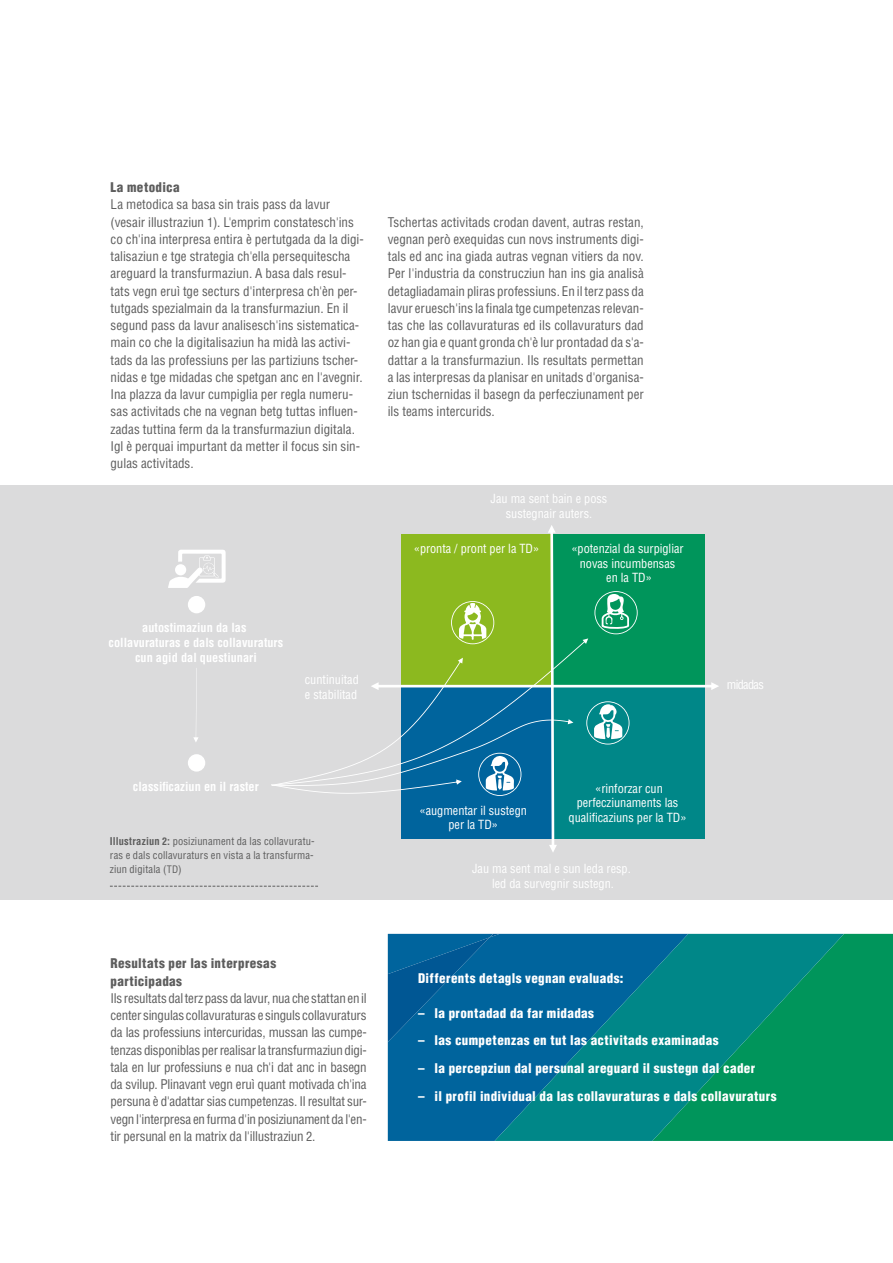
<style>
.page{position:relative;width:893px;height:1263px;background:#fff}
.page>*{position:absolute;margin:0;border:0;box-sizing:border-box;transform-origin:0 0}
.t1{font:condensed 13.05px/17.2px "Helvetica LT Std";color:#5d5d5d;text-align:justify}
.t2{font:900 condensed 13.05px "Helvetica LT Std";letter-spacing:.03em;color:#fff}
.t3{font:900 condensed 13.05px/17.2px "Helvetica LT Std";letter-spacing:.03em;color:#5d5d5d}
.t4{font:condensed 12.3px/14.7px "Helvetica LT Std";color:#fff;text-align:center}
.t5{font:700 condensed 12.3px/14.7px "Helvetica LT Std";color:#fff;text-align:center}
.t6{font:condensed 12.3px "Helvetica LT Std";letter-spacing:-.05em;color:#fff}
.t7{font:condensed 10.5px/14.2px "Helvetica LT Std";letter-spacing:.015em;color:#5d5d5d;text-align:justify}
.s1{font-size:12.6px}
.s2{font-weight:700}
.s3{font-weight:700;font-size:10.05px}
.s4{font-size:10.05px}
</style>
<div class="page">
<div style="left:0;top:485px;width:893px;height:414px;background:#dbdbdc"></div>
<div style="left:844px;top:934px;width:49px;height:207px;background:#00955b"></div>
<svg style="left:553px;top:934px;width:291px;height:207px;background:#00857d"></svg>
<svg style="left:388px;top:934px;width:165px;height:207px;background:#00649b"></svg>
<div style="left:188px;top:596px;width:17px;height:17px;background:#fff;border-radius:50%"></div>
<svg style="left:168px;top:550px;width:58px;height:38px"></svg>
<div style="left:175px;top:564px;width:11px;height:11px;background:#fff;border-radius:50%"></div>
<div style="left:188px;top:754px;width:17px;height:18px;background:#fff;border-radius:50%"></div>
<svg style="left:193px;top:668px;width:5px;height:74px"></svg>
<svg style="left:271px;top:525px;width:448px;height:327px"></svg>
<svg style="left:110px;top:886px;width:208px;height:1px"></svg>
<p class="t3" style="left:111px;top:179px;width:71px">La metodica</p>
<p class="t1" style="left:111px;top:196px;width:255px;text-align:left">La metodica sa basa sin trais pass da lavur (vesair illustraziun <span class="s1">1</span>). L'emprim constatesch'ins co ch'ina interpresa entira è pertutgada da la digi&shy;talisaziun e tge strategia ch'ella persequitescha areguard la transfurmaziun. A basa dals resul&shy;tats vegn eruì tge secturs d'interpresa ch'èn per&shy;tutgads spezialmain da la transfurmaziun. En il segund pass da lavur analisesch'ins sistematica&shy;main co che la digitalisaziun ha midà las activi&shy;tads da las professiuns per las partiziuns tscher&shy;nidas e tge midadas che spetgan anc en l'avegnir.<br>Ina plazza da lavur cumpiglia per regla numeru&shy;sas activitads che na vegnan betg tuttas influen&shy;zadas tuttina ferm da la transfurmaziun digitala.<br>Igl è perquai impurtant da metter il focus sin sin&shy;gulas activitads.</p>
<p class="t5" style="left:109px;top:620px;width:176px">autostimaziun da las collavuraturas e dals collavuraturs cun agid dal questiunari</p>
<p class="t4" style="left:305px;top:672px;width:56px;text-align:left">cuntinuitad e stabilitad</p>
<p class="t1" style="left:388px;top:213px;width:257px">Tschertas activitads crodan davent, autras restan, vegnan però exequidas cun novs instruments digi&shy;tals ed anc ina giada autras vegnan vitiers da nov.<br>Per l'industria da construcziun han ins gia analisà detagliadamain pliras professiuns. En il terz pass da lavur eruesch'ins la finala tge cumpetenzas relevan&shy;tas che las collavuraturas ed ils collavuraturs dad oz han gia e quant gronda ch'è lur prontadad da s'a&shy;dattar a la transfurmaziun. Ils resultats permettan a las interpresas da planisar en unitads d'organisa&shy;ziun tschernidas il basegn da perfecziunament per ils teams intercurids.</p>
<p class="t4" style="left:491px;top:491px;width:118px">Jau ma sent bain e poss sustegnair auters.</p>
<p class="t4" style="left:414px;top:541px;width:127px">«pronta / pront per la TD»</p>
<p class="t4" style="left:571px;top:541px;width:114px">«potenzial da surpigliar novas incumbensas<br>en la TD»</p>
<p class="t6" style="left:727px;top:677px;width:39px">midadas</p>
<p class="t5" style="left:133px;top:779px;width:127px">classificaziun en il raster</p>
<p class="t7" style="left:110px;top:834px;width:206px"><span class="s2">Illustraziun</span> <span class="s3">2</span><span class="s2">:</span> posiziunament da las collavuratu&shy;ras e dals collavuraturs en vista a la transfurma&shy;ziun digitala (<span class="s4">TD</span>)</p>
<p class="t3" style="left:111px;top:955px;width:167px">Resultats per las interpresas participadas</p>
<p class="t1" style="left:111px;top:989px;width:258px">Ils resultats dal terz pass da lavur, nua che stattan en il center singulas collavuraturas e singuls collavuraturs da las professiuns intercuridas, mussan las cumpe&shy;tenzas disponiblas per realisar la transfurmaziun digi&shy;tala en lur professiuns e nua ch'i dat anc in basegn da svilup. Plinavant vegn eruì quant motivada ch'ina persuna è d'adattar sias cumpetenzas. Il resultat sur&shy;vegn l'interpresa en furma d'in posiziunament da l'en&shy;tir persunal en la matrix da l'illustraziun <span class="s1">2</span>.</p>
<p class="t4" style="left:420px;top:803px;width:109px">«augmentar il sustegn per la TD»</p>
<p class="t4" style="left:569px;top:781px;width:119px">«rinforzar cun perfecziunaments las qualificaziuns per la TD»</p>
<p class="t4" style="left:472px;top:861px;width:160px">Jau ma sent mal e sun leda resp. led da survegnir sustegn.</p>
<p class="t2" style="left:418px;top:970px;width:207px">Differents detagls vegnan evaluads:</p>
<p class="t2" style="left:418px;top:1005px;width:177px">– la prontadad da far midadas</p>
<p class="t2" style="left:418px;top:1032px;width:302px">– las cumpetenzas en tut las activitads examinadas</p>
<p class="t2" style="left:418px;top:1060px;width:338px">– la percepziun dal persunal areguard il sustegn dal cader</p>
<p class="t2" style="left:418px;top:1088px;width:360px">– il profil individual da las collavuraturas e dals collavuraturs</p>
</div>
